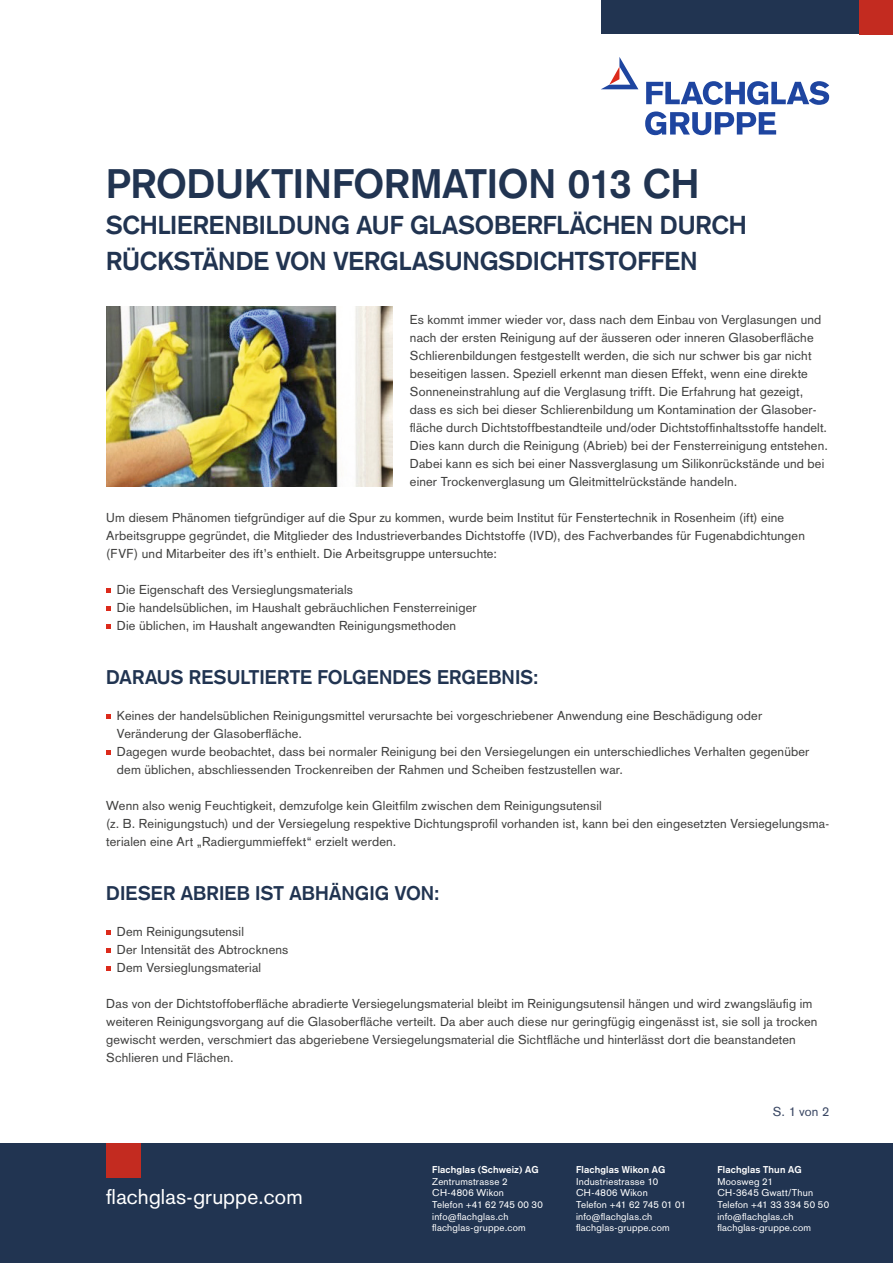
<style>
.page{position:relative;width:893px;height:1263px;background:#fff}
.page>*{position:absolute;margin:0;border:0;box-sizing:border-box;transform-origin:0 0}
.t1{font:700 40.5px "Basic Commercial LT Std";color:#213451}
.t2{font:700 25.5px/36px "Basic Commercial LT Std";letter-spacing:-.005em;color:#213451}
.t3{font:21px "Basic Commercial LT Std";letter-spacing:.01em;color:#fff}
.t4{font:700 19.5px "Basic Commercial LT Std";letter-spacing:.005em;color:#213451}
.t5{font:12.75px/18px "Basic Commercial LT Std";letter-spacing:.015em;color:#40403f}
.t6{font:12.75px "Basic Commercial LT Std";color:#3a4763}
.t7{font:9.75px/11.7px "Basic Commercial LT Std";letter-spacing:.02em;color:#fff}
.t8{font:700 9.75px "Basic Commercial LT Std";letter-spacing:.02em;color:#fff}
</style>
<div class="page">
<div style="left:0;top:1143px;width:893px;height:120px;background:#213451"></div>
<div style="left:601px;top:0;width:292px;height:34px;background:#213451"></div>
<div style="left:106px;top:1143px;width:34px;height:34px;background:#c32b20"></div>
<svg style="left:646px;top:81px;width:183px;height:24px"></svg>
<svg style="left:645px;top:111px;width:131px;height:24px"></svg>
<svg style="left:601px;top:57px;width:37px;height:32px"></svg>
<div style="left:859px;top:0;width:34px;height:34px;background:#c32b20"></div>
<svg style="left:106px;top:589px;width:5px;height:4px"></svg>
<svg style="left:106px;top:607px;width:5px;height:4px"></svg>
<svg style="left:106px;top:625px;width:5px;height:4px"></svg>
<img style="left:106px;top:306px;width:287px;height:180px">
<svg style="left:106px;top:715px;width:5px;height:4px"></svg>
<svg style="left:106px;top:751px;width:5px;height:4px"></svg>
<svg style="left:106px;top:931px;width:5px;height:4px"></svg>
<svg style="left:106px;top:949px;width:5px;height:4px"></svg>
<svg style="left:106px;top:967px;width:5px;height:4px"></svg>
<h1 class="t1" style="left:106px;top:160px;width:594px">PRODUKTINFORMATION 013 CH</h1>
<h2 class="t2" style="left:106px;top:207px;width:642px">SCHLIERENBILDUNG AUF GLASOBERFLÄCHEN DURCH<br>RÜCKSTÄNDE VON VERGLASUNGSDICHTSTOFFEN</h2>
<p class="t5" style="left:410px;top:311px;width:419px">Es kommt immer wieder vor, dass nach dem Einbau von Verglasungen und nach der ersten Reinigung auf der äusseren oder inneren Glasoberfläche Schlierenbildungen festgestellt werden, die sich nur schwer bis gar nicht beseitigen lassen. Speziell erkennt man diesen Effekt, wenn eine direkte Sonneneinstrahlung auf die Verglasung trifft. Die Erfahrung hat gezeigt, dass es sich bei dieser Schlierenbildung um Kontamination der Glasober&shy;fläche durch Dichtstoffbestandteile und/oder Dichtstoffinhaltsstoffe handelt.<br>Dies kann durch die Reinigung (Abrieb) bei der Fensterreinigung entstehen.<br>Dabei kann es sich bei einer Nassverglasung um Silikonrückstände und bei einer Trockenverglasung um Gleitmittelrückstände handeln.</p>
<p class="t5" style="left:106px;top:509px;width:700px">Um diesem Phänomen tiefgründiger auf die Spur zu kommen, wurde beim Institut für Fenstertechnik in Rosenheim (ift) eine<br>Arbeitsgruppe gegründet, die Mitglieder des Industrieverbandes Dichtstoffe (IVD), des Fachverbandes für Fugenabdichtungen (FVF) und Mitarbeiter des ift’s enthielt. Die Arbeitsgruppe untersuchte:</p>
<p class="t5" style="left:117px;top:581px;width:361px">Die Eigenschaft des Versieglungsmaterials<br>Die handelsüblichen, im Haushalt gebräuchlichen Fensterreiniger<br>Die üblichen, im Haushalt angewandten Reinigungsmethoden</p>
<h3 class="t4" style="left:106px;top:666px;width:434px">DARAUS RESULTIERTE FOLGENDES ERGEBNIS:</h3>
<p class="t5" style="left:117px;top:707px;width:694px">Keines der handelsüblichen Reinigungsmittel verursachte bei vorgeschriebener Anwendung eine Beschädigung oder Veränderung der Glasoberfläche.<br>Dagegen wurde beobachtet, dass bei normaler Reinigung bei den Versiegelungen ein unterschiedliches Verhalten gegenüber dem üblichen, abschliessenden Trockenreiben der Rahmen und Scheiben festzustellen war.</p>
<p class="t5" style="left:106px;top:797px;width:724px">Wenn also wenig Feuchtigkeit, demzufolge kein Gleitfilm zwischen dem Reinigungsutensil<br>(z. B. Reinigungstuch) und der Versiegelung respektive Dichtungsprofil vorhanden ist, kann bei den eingesetzten Versiegelungsma&shy;terialen eine Art „Radiergummieffekt“ erzielt werden.</p>
<h3 class="t4" style="left:106px;top:882px;width:335px">DIESER ABRIEB IST ABHÄNGIG VON:</h3>
<p class="t5" style="left:117px;top:923px;width:173px">Dem Reinigungsutensil<br>Der Intensität des Abtrocknens<br>Dem Versieglungsmaterial</p>
<p class="t5" style="left:106px;top:995px;width:713px">Das von der Dichtstoffoberfläche abradierte Versiegelungsmaterial bleibt im Reinigungsutensil hängen und wird zwangsläufig im weiteren Reinigungsvorgang auf die Glasoberfläche verteilt. Da aber auch diese nur geringfügig eingenässt ist, sie soll ja trocken gewischt werden, verschmiert das abgeriebene Versiegelungsmaterial die Sichtfläche und hinterlässt dort die beanstandeten Schlieren und Flächen.</p>
<h3 class="t3" style="left:106px;top:1184px;width:198px">flachglas-gruppe.com</h3>
<p class="t8" style="left:432px;top:1164px;width:108px">Flachglas (Schweiz) AG</p>
<p class="t7" style="left:432px;top:1175px;width:112px">Zentrumstrasse 2<br>CH-4806 Wikon<br>Telefon +41 62 745 00 30 info@flachglas.ch flachglas-gruppe.com</p>
<p class="t8" style="left:576px;top:1164px;width:91px">Flachglas Wikon AG</p>
<p class="t7" style="left:576px;top:1175px;width:111px">Industriestrasse 10<br>CH-4806 Wikon<br>Telefon +41 62 745 01 01 info@flachglas.ch flachglas-gruppe.com</p>
<p class="t6" style="left:773px;top:1104px;width:58px">S. 1 von 2</p>
<p class="t8" style="left:717px;top:1164px;width:86px">Flachglas Thun AG</p>
<p class="t7" style="left:717px;top:1175px;width:113px">Moosweg 21<br>CH-3645 Gwatt/Thun<br>Telefon +41 33 334 50 50 info@flachglas.ch flachglas-gruppe.com</p>
</div>
